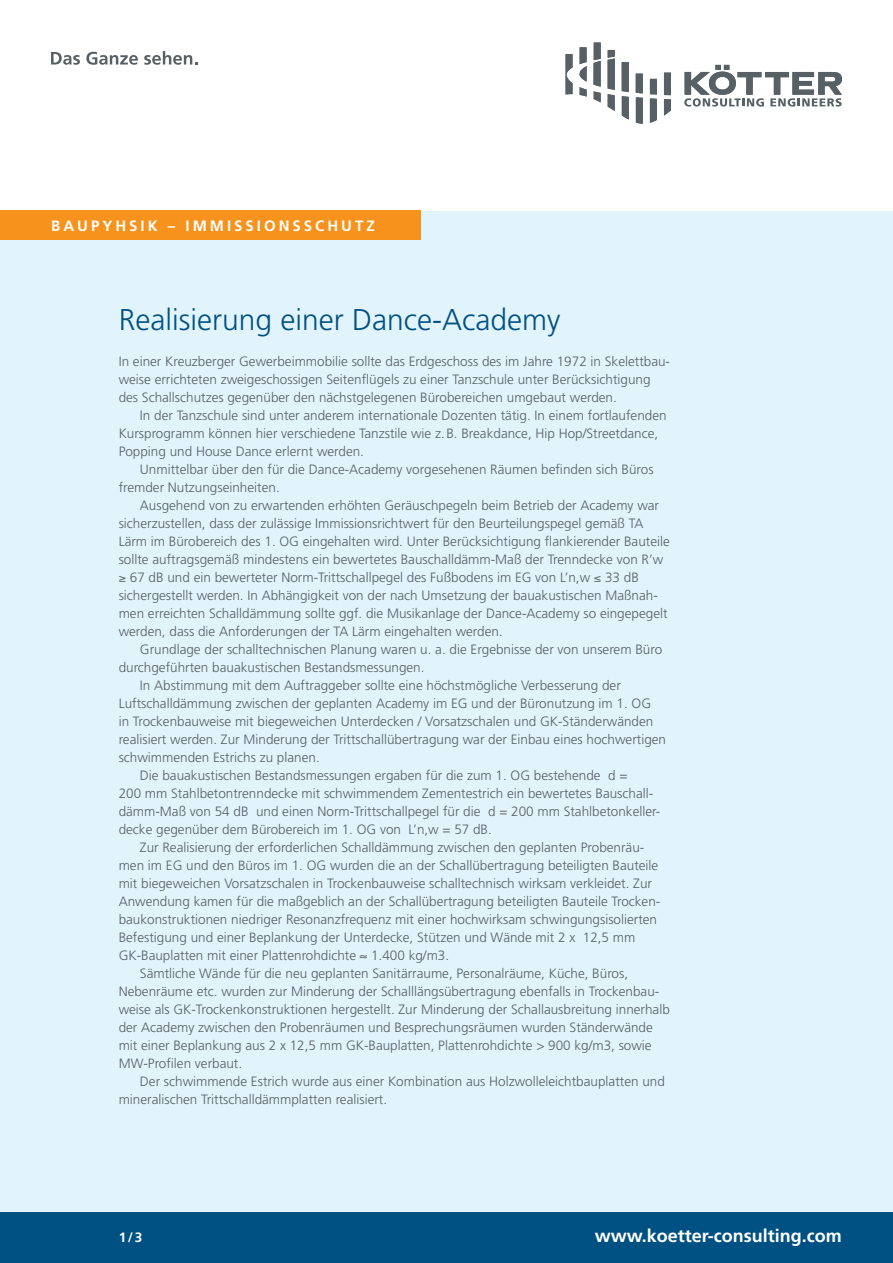
<style>
.page{position:relative;width:893px;height:1263px;background:#fff}
.page>*{position:absolute;margin:0;border:0;box-sizing:border-box;transform-origin:0 0}
.t1{font:300 30px "Frutiger";color:#005183}
.t2{font:700 18px "Frutiger LT Std";color:#fff}
.t3{font:700 15px "Frutiger LT Std";letter-spacing:.2em;color:#fff}
.t4{font:300 13.5px/18px "Frutiger";color:#576065}
.t5{font:700 13.5px "Frutiger LT Std";color:#fff}
</style>
<div class="page">
<div style="left:0;top:210px;width:893px;height:1053px;background:#e1f4fc"></div>
<div style="left:0;top:1212px;width:893px;height:51px;background:#005183"></div>
<svg style="left:566px;top:43px;width:105px;height:81px"></svg>
<svg style="left:684px;top:65px;width:158px;height:42px"></svg>
<svg style="left:51px;top:52px;width:29px;height:13px"></svg>
<svg style="left:86px;top:52px;width:52px;height:13px"></svg>
<svg style="left:144px;top:51px;width:53px;height:14px"></svg>
<div style="left:0;top:210px;width:421px;height:30px;background:#f7931d"></div>
<p class="t3" style="left:51px;top:217px;width:325px">BAUPYHSIK – IMMISSIONSSCHUTZ</p>
<h1 class="t1" style="left:119px;top:303px;width:443px">Realisierung einer Dance-Academy</h1>
<p class="t4" style="left:119px;top:352px;width:553px">In einer Kreuzberger Gewerbeimmobilie sollte das Erdgeschoss des im Jahre 1972 in Skelettbau&shy;weise errichteten zweigeschossigen Seitenflügels zu einer Tanzschule unter Berücksichtigung des Schallschutzes gegenüber den nächstgelegenen Bürobereichen umgebaut werden.</p>
<p class="t4" style="left:119px;top:406px;width:549px;text-indent:21px">In der Tanzschule sind unter anderem internationale Dozenten tätig. In einem fortlaufenden<br>Kursprogramm können hier verschiedene Tanzstile wie z.B. Breakdance, Hip Hop/Streetdance,<br>Popping und House Dance erlernt werden.</p>
<p class="t4" style="left:119px;top:460px;width:536px;text-indent:21px">Unmittelbar über den für die Dance-Academy vorgesehenen Räumen befinden sich Büros fremder Nutzungseinheiten.</p>
<p class="t4" style="left:119px;top:496px;width:553px;text-indent:21px">Ausgehend von zu erwartenden erhöhten Geräuschpegeln beim Betrieb der Academy war sicherzustellen, dass der zulässige Immissionsrichtwert für den Beurteilungspegel gemäß TA Lärm im Bürobereich des 1. OG eingehalten wird. Unter Berücksichtigung flankierender Bauteile sollte auftragsgemäß mindestens ein bewertetes Bauschalldämm-Maß der Trenndecke von R’w ≥ 67 dB und ein bewerteter Norm-Trittschallpegel des Fußbodens im EG von L’n,w ≤ 33 dB sichergestellt werden. In Abhängigkeit von der nach Umsetzung der bauakustischen Maßnah&shy;men erreichten Schalldämmung sollte ggf. die Musikanlage der Dance-Academy so eingepegelt werden, dass die Anforderungen der TA Lärm eingehalten werden.</p>
<p class="t4" style="left:140px;top:640px;width:524px">Grundlage der schalltechnischen Planung waren u. a. die Ergebnisse der von unserem Büro</p>
<p class="t4" style="left:119px;top:658px;width:307px">durchgeführten bauakustischen Bestandsmessungen.</p>
<p class="t4" style="left:140px;top:676px;width:482px">In Abstimmung mit dem Auftraggeber sollte eine höchstmögliche Verbesserung der</p>
<p class="t4" style="left:119px;top:694px;width:534px">Luftschalldämmung zwischen der geplanten Academy im EG und der Büronutzung im 1. OG</p>
<p class="t4" style="left:119px;top:712px;width:536px">in Trockenbauweise mit biegeweichen Unterdecken / Vorsatzschalen und GK-Ständerwänden</p>
<p class="t4" style="left:119px;top:730px;width:549px">realisiert werden. Zur Minderung der Trittschallübertragung war der Einbau eines hochwertigen</p>
<p class="t4" style="left:119px;top:748px;width:203px">schwimmenden Estrichs zu planen.</p>
<p class="t4" style="left:140px;top:766px;width:489px">Die bauakustischen Bestandsmessungen ergaben für die zum 1. OG bestehende d =</p>
<p class="t4" style="left:119px;top:784px;width:536px">200 mm Stahlbetontrenndecke mit schwimmendem Zementestrich ein bewertetes Bauschall-</p>
<p class="t4" style="left:119px;top:802px;width:543px">dämm-Maß von 54 dB und einen Norm-Trittschallpegel für die d = 200 mm Stahlbetonkeller-</p>
<p class="t4" style="left:119px;top:820px;width:375px">decke gegenüber dem Bürobereich im 1. OG von L’n,w = 57 dB.</p>
<p class="t4" style="left:140px;top:838px;width:506px">Zur Realisierung der erforderlichen Schalldämmung zwischen den geplanten Probenräu-</p>
<p class="t4" style="left:119px;top:856px;width:541px">men im EG und den Büros im 1. OG wurden die an der Schallübertragung beteiligten Bauteile</p>
<p class="t4" style="left:119px;top:874px;width:535px">mit biegeweichen Vorsatzschalen in Trockenbauweise schalltechnisch wirksam verkleidet. Zur</p>
<p class="t4" style="left:119px;top:892px;width:543px">Anwendung kamen für die maßgeblich an der Schallübertragung beteiligten Bauteile Trocken-</p>
<p class="t4" style="left:119px;top:910px;width:540px">baukonstruktionen niedriger Resonanzfrequenz mit einer hochwirksam schwingungsisolierten</p>
<p class="t4" style="left:119px;top:928px;width:518px">Befestigung und einer Beplankung der Unterdecke, Stützen und Wände mit 2 x 12,5 mm</p>
<p class="t4" style="left:119px;top:946px;width:332px">GK-Bauplatten mit einer Plattenrohdichte ≈ 1.400 kg/m3.</p>
<p class="t4" style="left:140px;top:964px;width:490px">Sämtliche Wände für die neu geplanten Sanitärraume, Personalräume, Küche, Büros,</p>
<p class="t4" style="left:119px;top:982px;width:542px">Nebenräume etc. wurden zur Minderung der Schalllängsübertragung ebenfalls in Trockenbau-</p>
<p class="t4" style="left:119px;top:1000px;width:553px">weise als GK-Trockenkonstruktionen hergestellt. Zur Minderung der Schallausbreitung innerhalb</p>
<p class="t4" style="left:119px;top:1018px;width:536px">der Academy zwischen den Probenräumen und Besprechungsräumen wurden Ständerwände</p>
<p class="t4" style="left:119px;top:1036px;width:534px">mit einer Beplankung aus 2 x 12,5 mm GK-Bauplatten, Plattenrohdichte &gt; 900 kg/m3, sowie</p>
<p class="t4" style="left:119px;top:1054px;width:125px">MW-Profilen verbaut.</p>
<p class="t4" style="left:140px;top:1072px;width:526px">Der schwimmende Estrich wurde aus einer Kombination aus Holzwolleleichtbauplatten und</p>
<p class="t4" style="left:119px;top:1090px;width:270px">mineralischen Trittschalldämmplatten realisiert.</p>
<p class="t5" style="left:119px;top:1229px;width:25px">1/3</p>
<h2 class="t2" style="left:595px;top:1225px;width:249px">www.koetter-consulting.com</h2>
</div>
